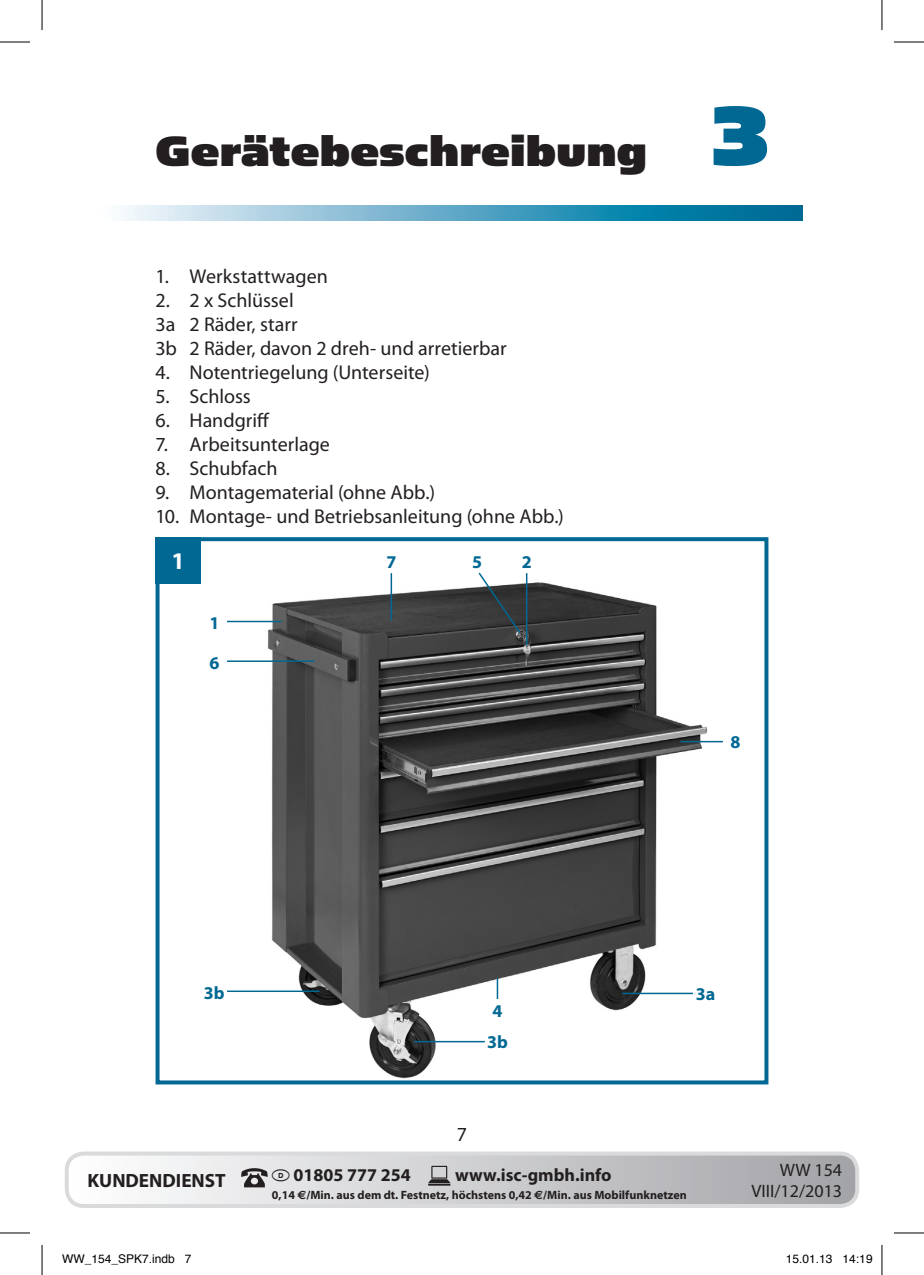
<style>
.page{position:relative;width:924px;height:1275px;background:#fff}
.page>*{position:absolute;margin:0;border:0;box-sizing:border-box;transform-origin:0 0}
.t1{font:48px "Simian Text Gorilla";letter-spacing:.005em;color:#231f20}
.t2{font:700 24px "Myriad Pro";color:#fff}
.t3{font:20px/24px "Myriad Pro";color:#231f20}
.t4{font:700 19.2px "Myriad Pro";color:#231f20}
.t5{font:700 18px "Myriad Pro";color:#231f20}
.t6{font:18px/21.6px "Myriad Pro";color:#231f20;text-align:right}
.t7{font:700 18px "Myriad Pro";color:#006893}
.t8{font:700 12px "Myriad Pro";color:#231f20}
.t9{font:12px "Helvetica";color:#000}
.s1{font-size:96px;color:#006893}
.s2{font-family:"Euro Sans"}
</style>
<div class="page">
<svg style="left:124px;top:205px;width:678px;height:16px;background:#5fa9c6"></svg>
<div style="left:65px;top:1151px;width:793px;height:57px;border:4px solid #d9dadc;border-radius:17px"></div>
<svg style="left:67px;top:1153px;width:789px;height:53px"></svg>
<img style="left:228px;top:573px;width:495px;height:506px">
<div style="left:155px;top:537px;width:613px;height:547px;border:4px solid #006893"></div>
<div style="left:155px;top:537px;width:46px;height:46px;background:#006893"></div>
<hr style="left:622px;top:992px;width:70px;height:2px;background:#006893">
<hr style="left:227px;top:621px;width:54px;height:1px;background:#006893">
<hr style="left:525px;top:573px;width:2px;height:72px;background:#006893">
<hr style="left:227px;top:660px;width:87px;height:2px;background:#006893">
<hr style="left:414px;top:1041px;width:70px;height:1px;background:#006893">
<hr style="left:227px;top:990px;width:92px;height:2px;background:#006893">
<svg style="left:477px;top:572px;width:44px;height:62px"></svg>
<hr style="left:680px;top:741px;width:42px;height:1px;background:#006893">
<hr style="left:390px;top:573px;width:2px;height:47px;background:#006893">
<hr style="left:496px;top:978px;width:2px;height:21px;background:#006893">
<hr style="left:0;top:42px;width:30px;height:1px;background:#000">
<hr style="left:893px;top:42px;width:30px;height:1px;background:#000">
<hr style="left:0;top:1232px;width:30px;height:1px;background:#000">
<hr style="left:893px;top:1232px;width:30px;height:1px;background:#000">
<hr style="left:42px;top:0;width:1px;height:30px;background:#000">
<hr style="left:42px;top:1245px;width:1px;height:30px;background:#000">
<hr style="left:881px;top:0;width:1px;height:30px;background:#000">
<hr style="left:881px;top:1245px;width:1px;height:30px;background:#000">
<h1 class="t1" style="left:155px;top:124px;width:614px">Gerätebeschreibung <span class="s1">3</span></h1>
<p class="t3" style="left:155px;top:264px;width:174px">1. Werkstattwagen</p>
<p class="t3" style="left:155px;top:288px;width:352px">2. 2 x Schlüssel<br>3a 2 Räder, starr<br>3b 2 Räder, davon 2 dreh- und arretierbar</p>
<p class="t3" style="left:155px;top:360px;width:275px">4. Notentriegelung (Unterseite)</p>
<p class="t3" style="left:155px;top:384px;width:97px">5. Schloss</p>
<p class="t3" style="left:155px;top:408px;width:116px">6. Handgriff</p>
<p class="t3" style="left:155px;top:432px;width:176px">7. Arbeitsunterlage</p>
<p class="t3" style="left:155px;top:456px;width:123px">8. Schubfach</p>
<p class="t3" style="left:155px;top:480px;width:281px">9. Montagematerial (ohne Abb.)</p>
<p class="t3" style="left:155px;top:504px;width:410px">10. Montage- und Betriebsanleitung (ohne Abb.)</p>
<p class="t2" style="left:171px;top:548px;width:15px">1</p>
<p class="t7" style="left:521px;top:552px;width:11px">2</p>
<p class="t7" style="left:472px;top:552px;width:11px">5</p>
<p class="t7" style="left:386px;top:552px;width:11px">7</p>
<p class="t7" style="left:209px;top:613px;width:11px">1</p>
<p class="t7" style="left:209px;top:652px;width:11px">6</p>
<p class="t7" style="left:204px;top:982px;width:22px">3b</p>
<p class="t7" style="left:492px;top:1000px;width:11px">4</p>
<p class="t7" style="left:487px;top:1032px;width:22px">3b</p>
<p class="t3" style="left:456px;top:1122px;width:12px">7</p>
<p class="t7" style="left:730px;top:732px;width:11px">8</p>
<p class="t7" style="left:695px;top:984px;width:21px">3a</p>
<p class="t4" style="left:87px;top:1169px;width:140px">KUNDENDIENST</p>
<p class="t5" style="left:455px;top:1164px;width:158px">www.isc-gmbh.info</p>
<p class="t6" style="left:751px;top:1159px;width:92px">WW 154<br>VIII/12/2013</p>
<p class="t5" style="left:272px;top:1164px;width:140px"><sup>k</sup> 01805 777 254</p>
<p class="t8" style="left:272px;top:1188px;width:416px">0,14 <span class="s2">e</span>/Min. aus dem dt. Festnetz, höchstens 0,42 <span class="s2">e</span>/Min. aus Mobilfunknetzen</p>
<p class="t9" style="left:62px;top:1249px;width:131px">WW_154_SPK7.indb 7</p>
<p class="t9" style="left:785px;top:1249px;width:88px">15.01.13 14:19</p>
</div>
